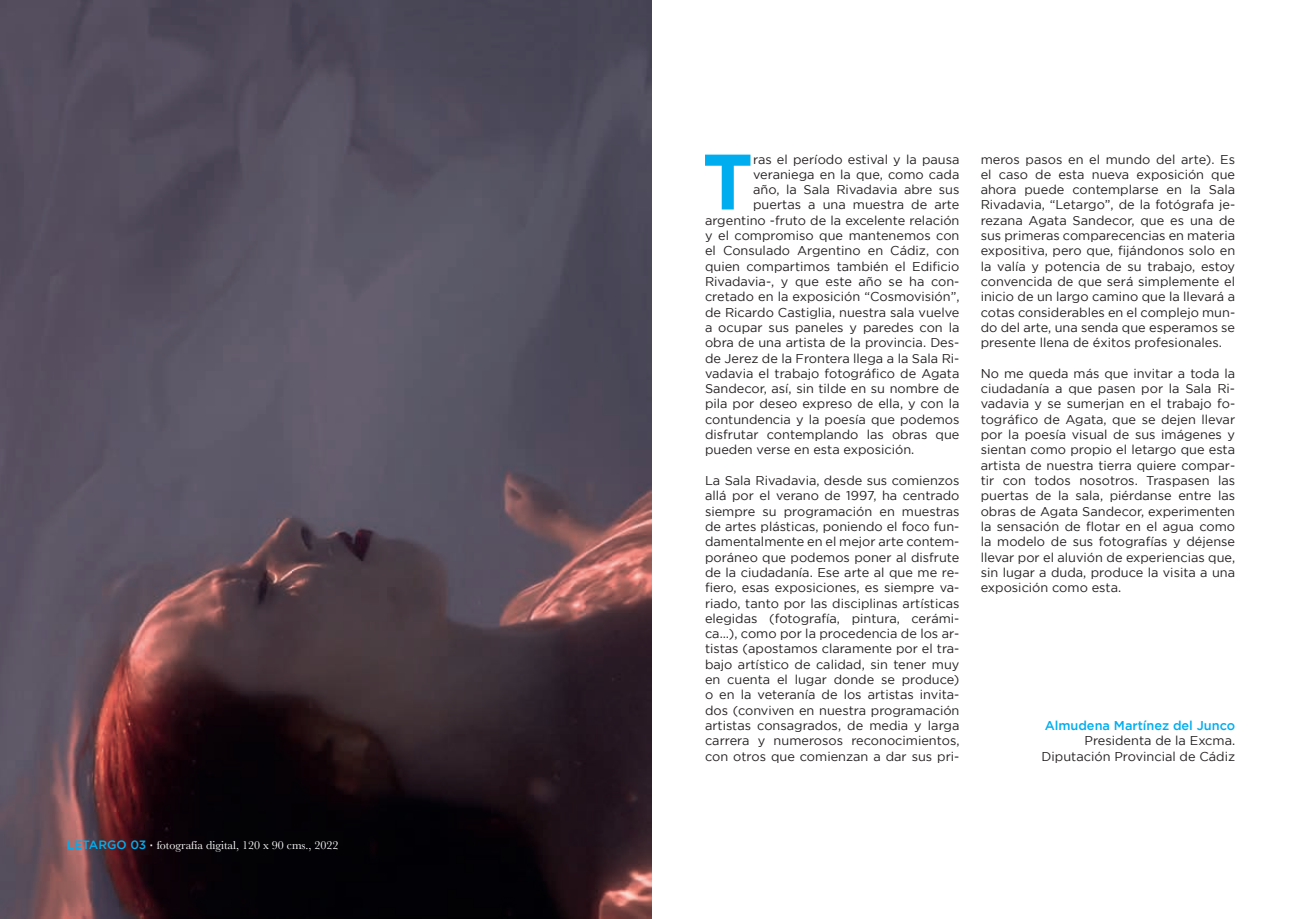
<style>
.page{position:relative;width:1302px;height:919px;background:#fff}
.page>*{position:absolute;margin:0;border:0;box-sizing:border-box;transform-origin:0 0}
.t1{font:700 78.3px "Gotham";color:#00aeef}
.t2{font:12.75px/15.3px "Gotham";color:#231f20;text-align:justify}
.t3{font:500 12.75px "Gotham";color:#00aeef}
.t4{font:12px "Baskerville";color:#fff}
.s1{font-family:"Gotham";font-weight:500;color:#00aeef}
.s2{font-family:"Gotham";font-weight:500}
</style>
<div class="page">
<img style="left:0;top:0;width:651px;height:918px">
<p class="t4" style="left:67px;top:837px;width:273px"><span class="s1">LETARGO 03</span> <span class="s2">·</span> fotografía digital, 120 x 90 cms., 2022</p>
<h1 class="t1" style="left:702px;top:136px;width:52px">T</h1>
<p class="t2" style="left:753px;top:151px;width:208px">ras el período estival y la pausa</p>
<p class="t2" style="left:753px;top:166px;width:208px">veraniega en la que, como cada</p>
<p class="t2" style="left:753px;top:182px;width:208px">año, la Sala Rivadavia abre sus</p>
<p class="t2" style="left:753px;top:197px;width:208px">puertas a una muestra de arte</p>
<p class="t2" style="left:705px;top:212px;width:256px">argentino -fruto de la excelente relación</p>
<p class="t2" style="left:705px;top:228px;width:256px">y el compromiso que mantenemos con</p>
<p class="t2" style="left:705px;top:243px;width:256px">el Consulado Argentino en Cádiz, con</p>
<p class="t2" style="left:705px;top:258px;width:256px">quien compartimos también el Edificio</p>
<p class="t2" style="left:705px;top:273px;width:256px">Rivadavia-, y que este año se ha con-</p>
<p class="t2" style="left:705px;top:289px;width:256px">cretado en la exposición “Cosmovisión”,</p>
<p class="t2" style="left:705px;top:304px;width:256px">de Ricardo Castiglia, nuestra sala vuelve</p>
<p class="t2" style="left:705px;top:319px;width:256px">a ocupar sus paneles y paredes con la</p>
<p class="t2" style="left:705px;top:335px;width:256px">obra de una artista de la provincia. Des-</p>
<p class="t2" style="left:705px;top:350px;width:256px">de Jerez de la Frontera llega a la Sala Ri-</p>
<p class="t2" style="left:705px;top:365px;width:256px">vadavia el trabajo fotográfico de Agata</p>
<p class="t2" style="left:705px;top:381px;width:256px">Sandecor, así, sin tilde en su nombre de</p>
<p class="t2" style="left:705px;top:396px;width:256px">pila por deseo expreso de ella, y con la</p>
<p class="t2" style="left:705px;top:411px;width:256px">contundencia y la poesía que podemos</p>
<p class="t2" style="left:705px;top:426px;width:256px">disfrutar contemplando las obras que</p>
<p class="t2" style="left:705px;top:442px;width:211px">pueden verse en esta exposición.</p>
<p class="t2" style="left:705px;top:472px;width:256px">La Sala Rivadavia, desde sus comienzos allá por el verano de 1997, ha centrado siempre su programación en muestras de artes plásticas, poniendo el foco fun&shy;damentalmente en el mejor arte contem&shy;poráneo que podemos poner al disfrute de la ciudadanía. Ese arte al que me re&shy;fiero, esas exposiciones, es siempre va&shy;riado, tanto por las disciplinas artísticas elegidas (fotografía, pintura, cerámi&shy;ca…), como por la procedencia de los ar&shy;tistas (apostamos claramente por el tra&shy;bajo artístico de calidad, sin tener muy en cuenta el lugar donde se produce) o en la veteranía de los artistas invita&shy;dos (conviven en nuestra programación artistas consagrados, de media y larga carrera y numerosos reconocimientos, con otros que comienzan a dar sus pri-</p>
<p class="t2" style="left:980px;top:151px;width:256px">meros pasos en el mundo del arte). Es el caso de esta nueva exposición que ahora puede contemplarse en la Sala Rivadavia, “Letargo”, de la fotógrafa je&shy;rezana Agata Sandecor, que es una de sus primeras comparecencias en materia expositiva, pero que, fijándonos solo en la valía y potencia de su trabajo, estoy convencida de que será simplemente el inicio de un largo camino que la llevará a cotas considerables en el complejo mun&shy;do del arte, una senda que esperamos se presente llena de éxitos profesionales.</p>
<p class="t2" style="left:980px;top:365px;width:256px">No me queda más que invitar a toda la ciudadanía a que pasen por la Sala Ri&shy;vadavia y se sumerjan en el trabajo fo&shy;tográfico de Agata, que se dejen llevar por la poesía visual de sus imágenes y sientan como propio el letargo que esta artista de nuestra tierra quiere compar&shy;tir con todos nosotros. Traspasen las puertas de la sala, piérdanse entre las obras de Agata Sandecor, experimenten la sensación de flotar en el agua como la modelo de sus fotografías y déjense llevar por el aluvión de experiencias que, sin lugar a duda, produce la visita a una exposición como esta.</p>
<p class="t3" style="left:1044px;top:718px;width:192px">Almudena Martínez del Junco</p>
<p class="t2" style="left:1041px;top:732px;width:195px;text-align:right">Presidenta de la Excma.<br>Diputación Provincial de Cádiz</p>
</div>
